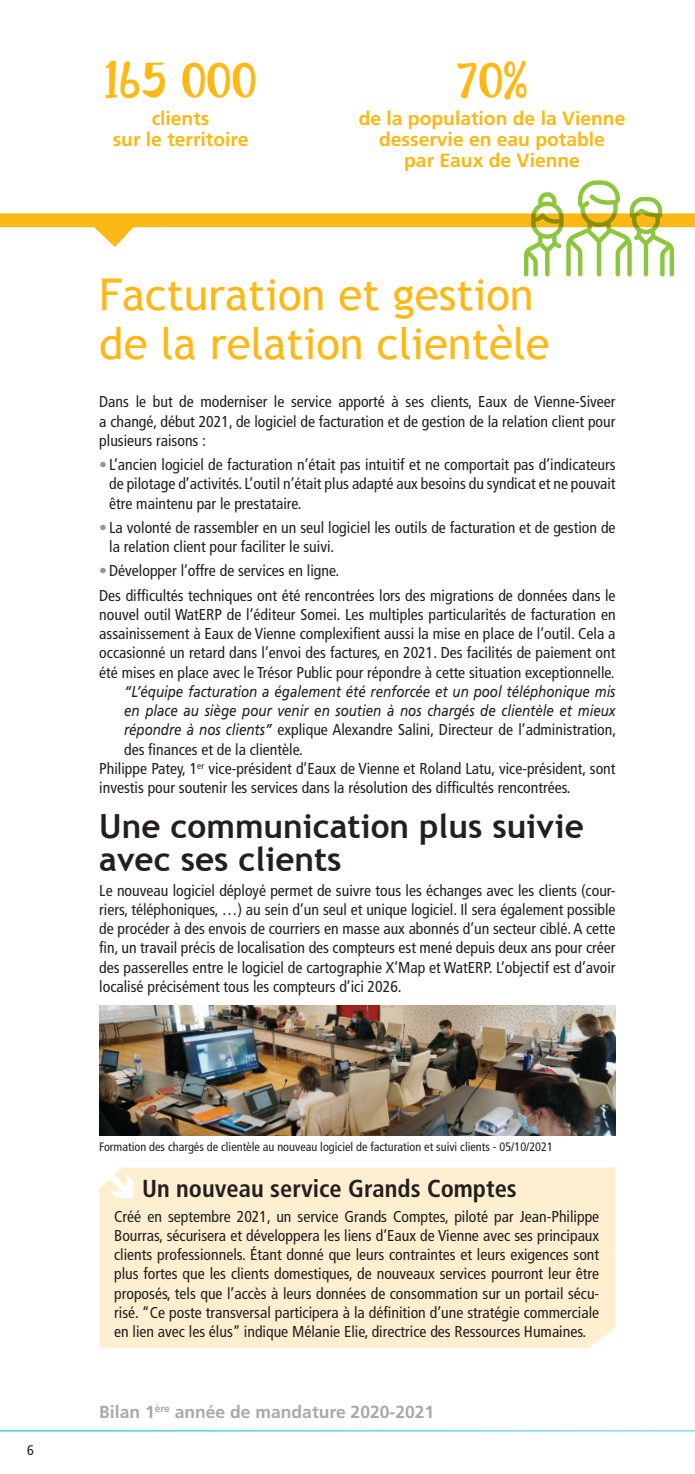
<style>
.page{position:relative;width:695px;height:1474px;background:#fff}
.page>*{position:absolute;margin:0;border:0;box-sizing:border-box;transform-origin:0 0}
.t1{font:43.75px/48.6px "Trebuchet MS";color:#fcb814}
.t2{font:43.75px "Lilly Belle";color:#fcb814}
.t3{font:700 33.25px/33.2px "Trebuchet MS";color:#231f20}
.t4{font:700 condensed 24.5px "Frutiger";color:#231f20}
.t5{font:700 19.25px/21px "Frutiger";color:#fcb814;text-align:center}
.t6{font:700 17.5px "Frutiger";color:#a8a9ad}
.t7{font:condensed 15.75px/19.2px "Frutiger";color:#231f20;text-align:justify}
.t8{font:italic 15.75px "Frutiger";letter-spacing:-.005em;color:#231f20;scale:.85 1}
.t9{font:condensed 14px "Frutiger";color:#231f20}
.t10{font:condensed 12.25px "Frutiger";color:#231f20}
.s1{color:#939598}
.s2{font-style:italic;font-stretch:normal}
</style>
<div class="page">
<svg style="left:0;top:1430px;width:694px;height:2px"></svg>
<img style="left:99px;top:1006px;width:516px;height:129px">
<svg style="left:0;top:213px;width:694px;height:34px"></svg>
<div style="left:99px;top:1167px;width:516px;height:181px;background:#feefd0"></div>
<svg style="left:110px;top:1174px;width:23px;height:23px"></svg>
<img style="left:524px;top:180px;width:149px;height:97px">
<p class="t9" style="left:27px;top:1441px;width:8px">6</p>
<h1 class="t2" style="left:104px;top:51px;width:154px">165 000</h1>
<p class="t5" style="left:113px;top:108px;width:137px">clients<br>sur le territoire</p>
<h1 class="t2" style="left:457px;top:51px;width:72px">70%</h1>
<p class="t5" style="left:358px;top:108px;width:268px">de la population de la Vienne desservie en eau potable<br>par Eaux de Vienne</p>
<h1 class="t1" style="left:99px;top:271px;width:452px">Facturation et gestion de la relation clientèle</h1>
<p class="t7" style="left:99px;top:392px;width:517px">Dans le but de moderniser le service apporté à ses clients, Eaux de Vienne-Siveer a changé, début 2021, de logiciel de facturation et de gestion de la relation client pour plusieurs raisons :</p>
<p class="t7" style="left:109px;top:455px;width:508px;text-indent:-10px"><span class="s1">•</span> L’ancien logiciel de facturation n’était pas intuitif et ne comportait pas d’indicateurs de pilotage d’activités. L’outil n’était plus adapté aux besoins du syndicat et ne pouvait être maintenu par le prestataire.</p>
<p class="t7" style="left:109px;top:518px;width:508px;text-indent:-10px"><span class="s1">•</span> La volonté de rassembler en un seul logiciel les outils de facturation et de gestion de la relation client pour faciliter le suivi.</p>
<p class="t7" style="left:99px;top:559px;width:517px;line-height:24.2px"><span class="s1">•</span>Développer l’offre de services en ligne.<br>Des difficultés techniques ont été rencontrées lors des migrations de données dans le</p>
<p class="t7" style="left:99px;top:605px;width:517px">nouvel outil WatERP de l’éditeur Somei. Les multiples particularités de facturation en assainissement à Eaux de Vienne complexifient aussi la mise en place de l’outil. Cela a occasionné un retard dans l’envoi des factures, en 2021. Des facilités de paiement ont été mises en place avec le Trésor Public pour répondre à cette situation exceptionnelle.</p>
<p class="t8" style="left:124px;top:682px;width:579px">“L’équipe facturation a également été renforcée et un pool téléphonique mis</p>
<p class="t8" style="left:124px;top:701px;width:579px">en place au siège pour venir en soutien à nos chargés de clientèle et mieux</p>
<p class="t7" style="left:124px;top:720px;width:493px"><span class="s2">répondre à nos clients”</span> explique Alexandre Salini, Directeur de l’administration,</p>
<p class="t7" style="left:124px;top:739px;width:180px">des finances et de la clientèle.</p>
<p class="t7" style="left:99px;top:759px;width:517px">Philippe Patey, 1<sup>er</sup> vice-président d’Eaux de Vienne et Roland Latu, vice-président, sont</p>
<p class="t7" style="left:99px;top:778px;width:473px">investis pour soutenir les services dans la résolution des difficultés rencontrées.</p>
<h2 class="t3" style="left:99px;top:809px;width:486px">Une communication plus suivie avec ses clients</h2>
<p class="t7" style="left:99px;top:880px;width:517px">Le nouveau logiciel déployé permet de suivre tous les échanges avec les clients (cour&shy;riers, téléphoniques, …) au sein d’un seul et unique logiciel. Il sera également possible de procéder à des envois de courriers en masse aux abonnés d’un secteur ciblé. A cette fin, un travail précis de localisation des compteurs est mené depuis deux ans pour créer des passerelles entre le logiciel de cartographie X’Map et WatERP. L’objectif est d’avoir localisé précisément tous les compteurs d’ici 2026.</p>
<p class="t10" style="left:99px;top:1139px;width:455px">Formation des chargés de clientèle au nouveau logiciel de facturation et suivi clients - 05/10/2021</p>
<h3 class="t4" style="left:142px;top:1174px;width:376px">Un nouveau service Grands Comptes</h3>
<p class="t7" style="left:114px;top:1206px;width:486px">Créé en septembre 2021, un service Grands Comptes, piloté par Jean-Philippe Bourras, sécurisera et développera les liens d’Eaux de Vienne avec ses principaux clients professionnels. Étant donné que leurs contraintes et leurs exigences sont plus fortes que les clients domestiques, de nouveaux services pourront leur être proposés, tels que l’accès à leurs données de consommation sur un portail sécu&shy;risé. “Ce poste transversal participera à la définition d’une stratégie commerciale en lien avec les élus” indique Mélanie Elie, directrice des Ressources Humaines.</p>
<p class="t6" style="left:99px;top:1401px;width:336px">Bilan 1<sup>ère</sup> année de mandature 2020-2021</p>
</div>
